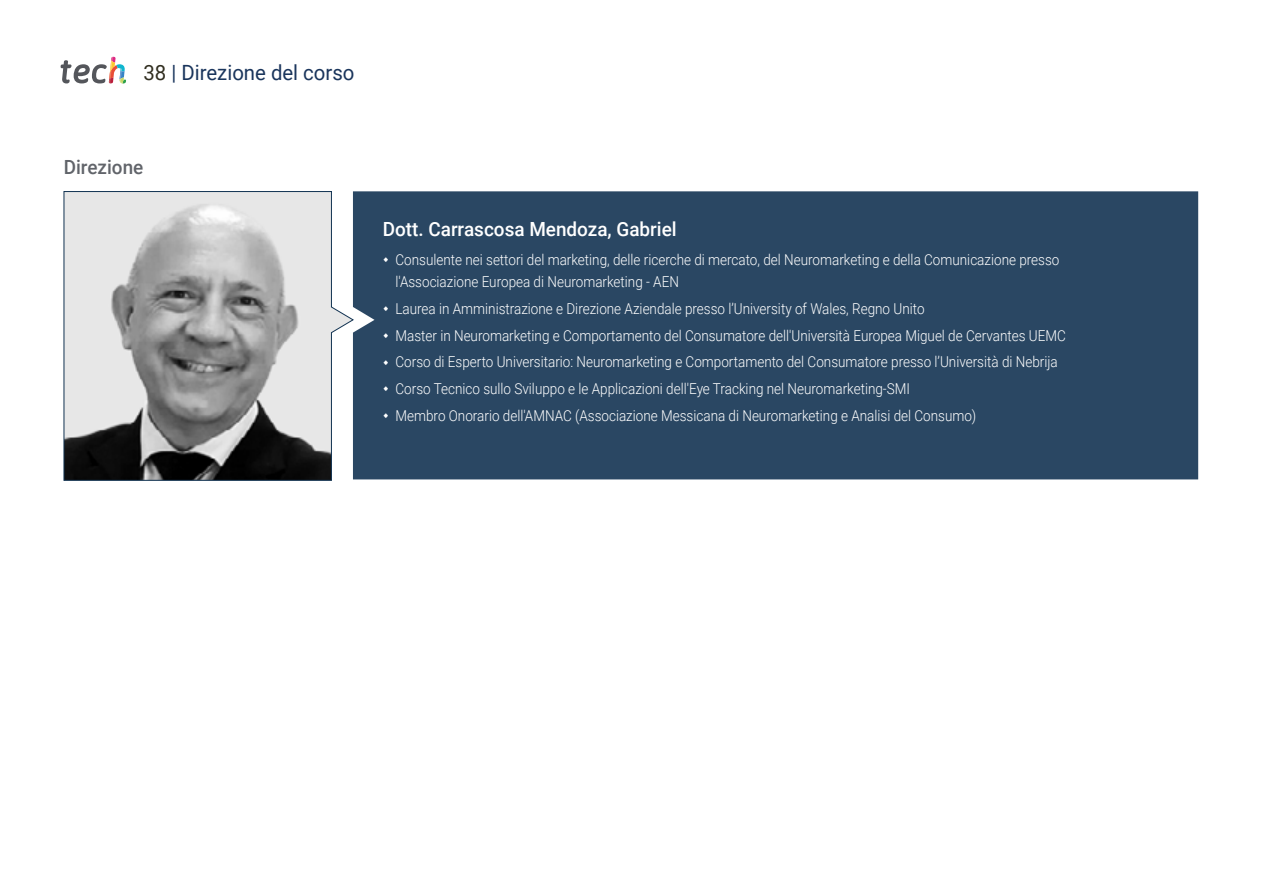
<style>
.page{position:relative;width:1263px;height:893px;background:#fff}
.page>*{position:absolute;margin:0;border:0;box-sizing:border-box;transform-origin:0 0}
.t1{font:21px "Roboto";color:#1a355c}
.t2{font:500 19.5px "Roboto";color:#fff}
.t3{font:500 19.5px "Roboto";color:#61646a}
.t4{font:300 15px/26.7px "Roboto";color:#fff;scale:.9 1}
.s1{color:#312e20}
</style>
<div class="page">
<div style="left:354px;top:191px;width:844px;height:288px;background:#2a4763"></div>
<svg style="left:61px;top:57px;width:65px;height:27px"></svg>
<svg style="left:64px;top:191px;width:290px;height:290px"></svg>
<svg style="left:384px;top:257px;width:4px;height:5px"></svg>
<svg style="left:384px;top:306px;width:4px;height:5px"></svg>
<svg style="left:384px;top:333px;width:4px;height:5px"></svg>
<svg style="left:384px;top:360px;width:4px;height:5px"></svg>
<svg style="left:384px;top:386px;width:4px;height:5px"></svg>
<svg style="left:384px;top:413px;width:4px;height:5px"></svg>
<h1 class="t1" style="left:144px;top:57px;width:213px"><span class="s1">38</span> | Direzione del corso</h1>
<h2 class="t3" style="left:64px;top:154px;width:81px">Direzione</h2>
<h2 class="t2" style="left:383px;top:215px;width:295px">Dott. Carrascosa Mendoza, Gabriel</h2>
<p class="t4" style="left:395px;top:247px;width:739px;line-height:22.5px">Consulente nei settori del marketing, delle ricerche di mercato, del Neuromarketing e della Comunicazione presso l'Associazione Europea di Neuromarketing - AEN</p>
<p class="t4" style="left:395px;top:295px;width:746px">Laurea in Amministrazione e Direzione Aziendale presso l’University of Wales, Regno Unito<br>Master in Neuromarketing e Comportamento del Consumatore dell'Università Europea Miguel de Cervantes UEMC Corso di Esperto Universitario: Neuromarketing e Comportamento del Consumatore presso l’Università di Nebrija Corso Tecnico sullo Sviluppo e le Applicazioni dell'Eye Tracking nel Neuromarketing-SMI<br>Membro Onorario dell'AMNAC (Associazione Messicana di Neuromarketing e Analisi del Consumo)</p>
</div>
